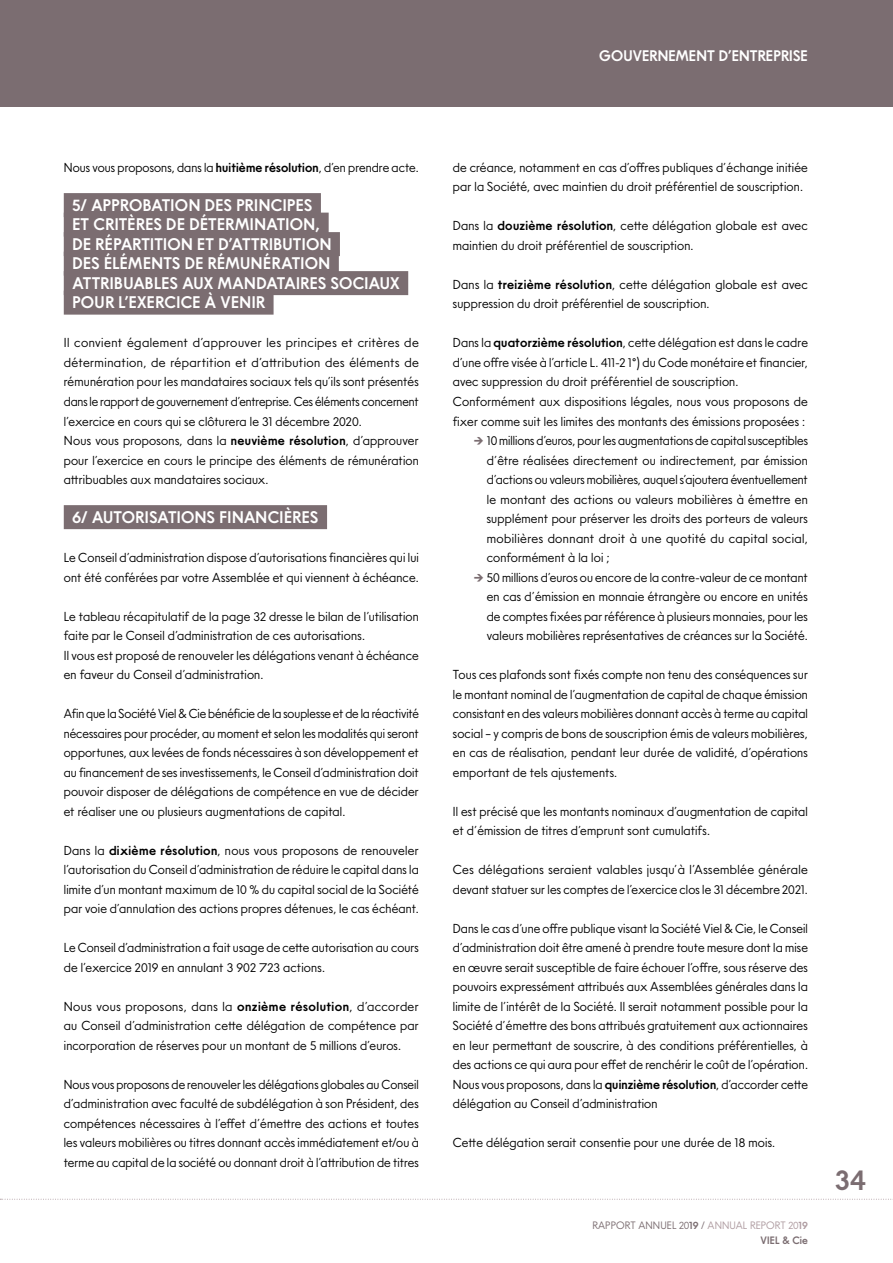
<style>
.page{position:relative;width:893px;height:1263px;background:#fff}
.page>*{position:absolute;margin:0;border:0;box-sizing:border-box;transform-origin:0 0}
.t1{font:700 28.5px "JT Energy";color:#7b6d71}
.t2{font:700 16.5px/19.5px "JT Energy";letter-spacing:.025em;color:#fff}
.t3{font:700 15px "JT Energy";letter-spacing:.01em;color:#fff}
.t4{font:300 12.75px/19.5px "JT Energy";letter-spacing:.015em;color:#000}
.t5{font:300 10.5px/15px "JT Energy";letter-spacing:.01em;color:#7b6d71;text-align:right}
.s1{font-weight:700}
.s2{font-family:"Mini Pics International";font-weight:400;font-size:9px;color:#7b6d71}
.s3{color:#ae9ba0}
.s4{font-weight:700;color:#ae9ba0}
</style>
<div class="page">
<div style="left:0;top:0;width:893px;height:106px;background:#7b6d71"></div>
<svg style="left:0;top:1199px;width:893px;height:1px"></svg>
<div style="left:64px;top:193px;width:257px;height:24px;background:#7b6d71"></div>
<div style="left:64px;top:213px;width:265px;height:24px;background:#7b6d71"></div>
<div style="left:64px;top:232px;width:276px;height:24px;background:#7b6d71"></div>
<div style="left:64px;top:252px;width:275px;height:24px;background:#7b6d71"></div>
<div style="left:64px;top:271px;width:344px;height:24px;background:#7b6d71"></div>
<div style="left:64px;top:291px;width:210px;height:24px;background:#7b6d71"></div>
<div style="left:64px;top:505px;width:263px;height:24px;background:#7b6d71"></div>
<p class="t3" style="left:599px;top:43px;width:210px">GOUVERNEMENT D’ENTREPRISE</p>
<p class="t4" style="left:64px;top:158px;width:357px">Nous vous proposons, dans la <span class="s1">huitième résolution</span>, d’en prendre acte.</p>
<p class="t2" style="left:72px;top:195px;width:329px">5/ APPROBATION DES PRINCIPES<br>ET CRITÈRES DE DÉTERMINATION,<br>DE RÉPARTITION ET D’ATTRIBUTION<br>DES ÉLÉMENTS DE RÉMUNÉRATION<br>ATTRIBUABLES AUX MANDATAIRES SOCIAUX<br>POUR L’EXERCICE À VENIR</p>
<p class="t4" style="left:64px;top:333px;width:357px">Il convient également d’approuver les principes et critères de détermination, de répartition et d’attribution des éléments de rémunération pour les mandataires sociaux tels qu’ils sont présentés dans le rapport de gouvernement d’entreprise. Ces éléments concernent l’exercice en cours qui se clôturera le 31 décembre 2020.<br>Nous vous proposons, dans la <span class="s1">neuvième résolution</span>, d’approuver pour l’exercice en cours le principe des éléments de rémunération attribuables aux mandataires sociaux.</p>
<p class="t2" style="left:72px;top:507px;width:248px">6/ AUTORISATIONS FINANCIÈRES</p>
<p class="t4" style="left:64px;top:548px;width:357px">Le Conseil d’administration dispose d’autorisations financières qui lui ont été conférées par votre Assemblée et qui viennent à échéance.</p>
<p class="t4" style="left:64px;top:606px;width:357px">Le tableau récapitulatif de la page 32 dresse le bilan de l’utilisation faite par le Conseil d’administration de ces autorisations.<br>Il vous est proposé de renouveler les délégations venant à échéance en faveur du Conseil d’administration.</p>
<p class="t4" style="left:64px;top:704px;width:357px;text-align:justify">Afin que la Société Viel &amp; Cie bénéficie de la souplesse et de la réactivité nécessaires pour procéder, au moment et selon les modalités qui seront opportunes, aux levées de fonds nécessaires à son développement et au financement de ses investissements, le Conseil d’administration doit pouvoir disposer de délégations de compétence en vue de décider et réaliser une ou plusieurs augmentations de capital.</p>
<p class="t4" style="left:64px;top:840px;width:357px;text-align:justify">Dans la <span class="s1">dixième résolution</span>, nous vous proposons de renouveler l’autorisation du Conseil d’administration de réduire le capital dans la limite d’un montant maximum de 10 % du capital social de la Société par voie d’annulation des actions propres détenues, le cas échéant.</p>
<p class="t4" style="left:64px;top:938px;width:357px">Le Conseil d’administration a fait usage de cette autorisation au cours de l’exercice 2019 en annulant 3 902 723 actions.</p>
<p class="t4" style="left:64px;top:996px;width:357px;text-align:justify">Nous vous proposons, dans la <span class="s1">onzième résolution</span>, d’accorder au Conseil d’administration cette délégation de compétence par incorporation de réserves pour un montant de 5 millions d’euros.</p>
<p class="t4" style="left:64px;top:1074px;width:357px;text-align:justify">Nous vous proposons de renouveler les délégations globales au Conseil d’administration avec faculté de subdélégation à son Président, des compétences nécessaires à l’effet d’émettre des actions et toutes les valeurs mobilières ou titres donnant accès immédiatement et/ou à terme au capital de la société ou donnant droit à l’attribution de titres</p>
<p class="t4" style="left:453px;top:158px;width:357px">de créance, notamment en cas d’offres publiques d’échange initiée par la Société, avec maintien du droit préférentiel de souscription.</p>
<p class="t4" style="left:453px;top:216px;width:357px">Dans la <span class="s1">douzième résolution</span>, cette délégation globale est avec maintien du droit préférentiel de souscription.</p>
<p class="t4" style="left:453px;top:275px;width:357px">Dans la <span class="s1">treizième résolution</span>, cette délégation globale est avec suppression du droit préférentiel de souscription.</p>
<p class="t4" style="left:453px;top:333px;width:357px">Dans la <span class="s1">quatorzième résolution</span>, cette délégation est dans le cadre</p>
<p class="t4" style="left:453px;top:353px;width:357px">d’une offre visée à l’article L. 411-2 1°) du Code monétaire et financier,</p>
<p class="t4" style="left:453px;top:372px;width:287px">avec suppression du droit préférentiel de souscription.</p>
<p class="t4" style="left:453px;top:392px;width:357px">Conformément aux dispositions légales, nous vous proposons de</p>
<p class="t4" style="left:453px;top:411px;width:354px">fixer comme suit les limites des montants des émissions proposées :</p>
<p class="t4" style="left:474px;top:431px;width:335px"><span class="s2">E</span> 10 millions d’euros, pour les augmentations de capital susceptibles</p>
<p class="t4" style="left:487px;top:450px;width:323px">d’être réalisées directement ou indirectement, par émission</p>
<p class="t4" style="left:487px;top:470px;width:323px">d’actions ou valeurs mobilières, auquel s’ajoutera éventuellement</p>
<p class="t4" style="left:487px;top:489px;width:323px">le montant des actions ou valeurs mobilières à émettre en</p>
<p class="t4" style="left:487px;top:509px;width:323px">supplément pour préserver les droits des porteurs de valeurs</p>
<p class="t4" style="left:487px;top:528px;width:323px">mobilières donnant droit à une quotité du capital social,</p>
<p class="t4" style="left:487px;top:548px;width:124px">conformément à la loi ;</p>
<p class="t4" style="left:474px;top:567px;width:335px"><span class="s2">E</span> 50 millions d’euros ou encore de la contre-valeur de ce montant</p>
<p class="t4" style="left:487px;top:587px;width:323px">en cas d’émission en monnaie étrangère ou encore en unités</p>
<p class="t4" style="left:487px;top:606px;width:323px">de comptes fixées par référence à plusieurs monnaies, pour les</p>
<p class="t4" style="left:487px;top:626px;width:323px">valeurs mobilières représentatives de créances sur la Société.</p>
<p class="t4" style="left:453px;top:665px;width:357px;text-align:justify">Tous ces plafonds sont fixés compte non tenu des conséquences sur le montant nominal de l’augmentation de capital de chaque émission consistant en des valeurs mobilières donnant accès à terme au capital social – y compris de bons de souscription émis de valeurs mobilières, en cas de réalisation, pendant leur durée de validité, d’opérations emportant de tels ajustements.</p>
<p class="t4" style="left:453px;top:801px;width:357px">Il est précisé que les montants nominaux d’augmentation de capital et d’émission de titres d’emprunt sont cumulatifs.</p>
<p class="t4" style="left:453px;top:860px;width:357px">Ces délégations seraient valables jusqu’à l’Assemblée générale devant statuer sur les comptes de l’exercice clos le 31 décembre 2021.</p>
<p class="t4" style="left:453px;top:918px;width:357px;text-align:justify">Dans le cas d’une offre publique visant la Société Viel &amp; Cie, le Conseil d’administration doit être amené à prendre toute mesure dont la mise en œuvre serait susceptible de faire échouer l’offre, sous réserve des pouvoirs expressément attribués aux Assemblées générales dans la limite de l’intérêt de la Société. Il serait notamment possible pour la Société d’émettre des bons attribués gratuitement aux actionnaires en leur permettant de souscrire, à des conditions préférentielles, à des actions ce qui aura pour effet de renchérir le coût de l’opération.<br>Nous vous proposons, dans la <span class="s1">quinzième résolution</span>, d’accorder cette délégation au Conseil d’administration</p>
<p class="t4" style="left:453px;top:1133px;width:324px">Cette délégation serait consentie pour une durée de 18 mois.</p>
<p class="t5" style="left:592px;top:1217px;width:217px">RAPPORT ANNUEL 20<span class="s1">19</span> / <span class="s3">ANNUAL REPORT 20</span><span class="s4">19<br></span><span class="s1">VIEL &amp; Cie</span></p>
<h1 class="t1" style="left:835px;top:1157px;width:33px">34</h1>
</div>
